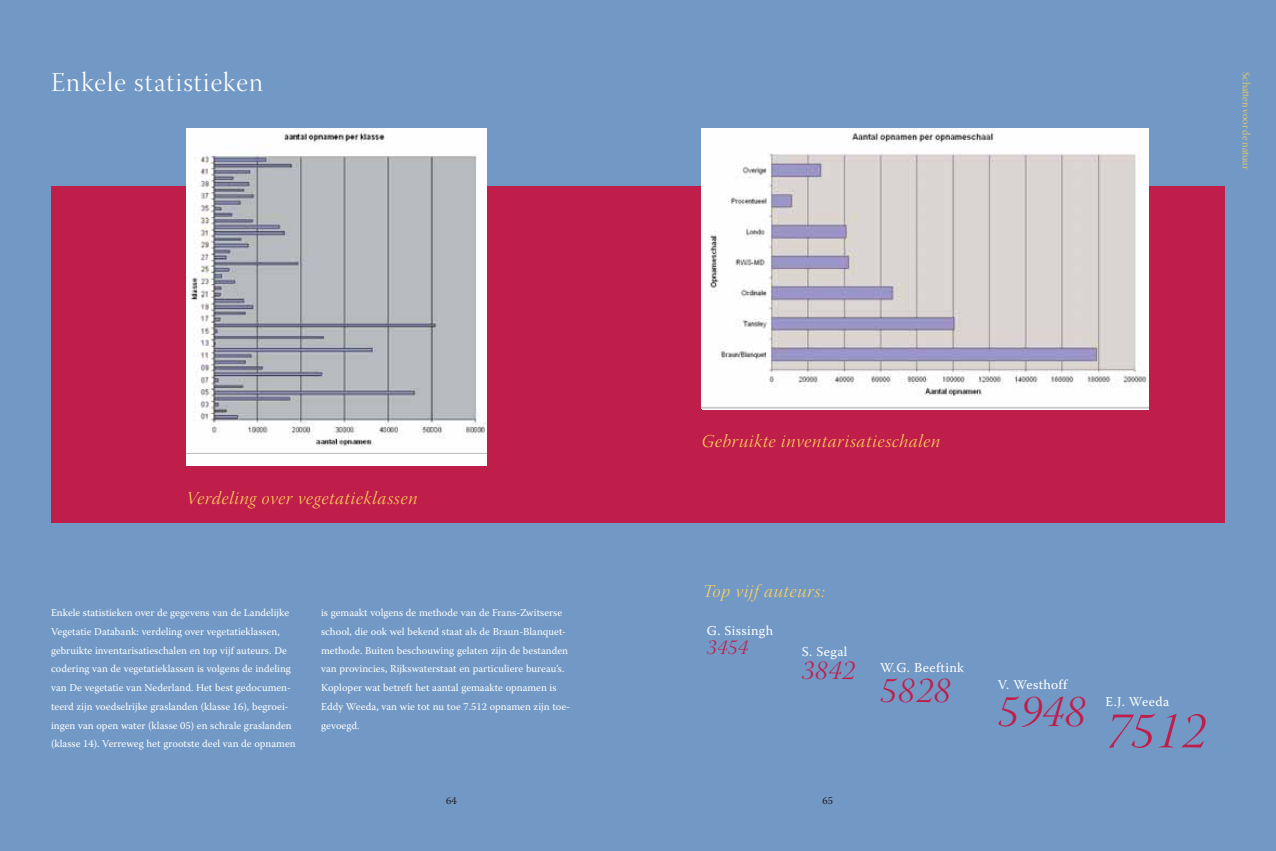
<style>
.page{position:relative;width:1276px;height:851px;background:#fff}
.page>*{position:absolute;margin:0;border:0;box-sizing:border-box;transform-origin:0 0}
.t1{font:51px "Warnock Pro Light It Disp";color:#bf1e4b}
.t2{font:45px "Warnock Pro Light It Disp";color:#bf1e4b}
.t3{font:36px "Warnock Pro Light It Disp";color:#bf1e4b}
.t4{font:27px "Warnock Pro Light Disp";letter-spacing:.045em;color:#fff}
.t5{font:21px "Warnock Pro Light It Disp";color:#bf1e4b}
.t6{font:18px "Warnock Pro Light It Disp";letter-spacing:.045em;color:#ffd457}
.t7{font:13.5px/16.2px "Warnock Pro";letter-spacing:.025em;color:#fff}
.t8{font:10.5px/18.8px "Warnock Pro";color:#fff}
.t9{font:10.5px "Warnock Pro Light Disp";color:#ffd457}
.t10{font:10.5px "Warnock Pro";color:#231f20}
.s1{font-family:"Warnock Pro Light It Disp";font-size:27px;color:#bf1e4b}
</style>
<div class="page">
<div style="left:0;top:0;width:1276px;height:850px;background:#7299c6"></div>
<div style="left:51px;top:186px;width:1174px;height:336px;background:#bf1e4b"></div>
<img style="left:702px;top:128px;width:446px;height:280px">
<div style="left:186px;top:128px;width:300px;height:338px;background:#fff"></div>
<img style="left:186px;top:128px;width:300px;height:326px">
<h3 class="t4" style="left:51px;top:71px;width:214px">Enkele statistieken</h3>
<p class="t9" style="left:1250px;top:72px;width:98px;rotate:90deg">Schatten voor de natuur</p>
<h3 class="t6" style="left:186px;top:490px;width:233px">Verdeling over vegetatieklassen</h3>
<p class="t8" style="left:51px;top:604px;width:246px">Enkele statistieken over de gegevens van de Landelijke Vegetatie Databank: verdeling over vegetatieklassen, gebruikte inventarisatieschalen en top vijf auteurs. De codering van de vegetatieklassen is volgens de indeling van De vegetatie van Nederland. Het best gedocumen&shy;teerd zijn voedselrijke graslanden (klasse 16), begroei&shy;ingen van open water (klasse 05) en schrale graslanden (klasse 14). Verreweg het grootste deel van de opnamen</p>
<p class="t8" style="left:321px;top:604px;width:250px">is gemaakt volgens de methode van de Frans-Zwitserse school, die ook wel bekend staat als de Braun-Blanquet&shy;methode. Buiten beschouwing gelaten zijn de bestanden van provincies, Rijkswaterstaat en particuliere bureau’s.<br>Koploper wat betreft het aantal gemaakte opnamen is Eddy Weeda, van wie tot nu toe 7.512 opnamen zijn toe&shy;gevoegd.</p>
<h3 class="t6" style="left:702px;top:434px;width:240px">Gebruikte inventarisatieschalen</h3>
<h3 class="t6" style="left:703px;top:584px;width:124px">Top vijf auteurs:</h3>
<p class="t7" style="left:707px;top:623px;width:68px">G. Sissingh</p>
<h3 class="t5" style="left:707px;top:638px;width:43px">3454</h3>
<p class="t7" style="left:802px;top:644px;width:164px">S. Segal<br><span class="s1">3842</span> W.G. Beeftink</p>
<h3 class="t3" style="left:880px;top:676px;width:72px">5828</h3>
<p class="t7" style="left:997px;top:677px;width:71px">V. Westhoff</p>
<h2 class="t2" style="left:997px;top:693px;width:90px">5948</h2>
<p class="t7" style="left:1105px;top:694px;width:65px">E.J. Weeda</p>
<h1 class="t1" style="left:1105px;top:710px;width:102px">7512</h1>
<p class="t10" style="left:446px;top:796px;width:12px">64</p>
<p class="t10" style="left:822px;top:796px;width:12px">65</p>
</div>
